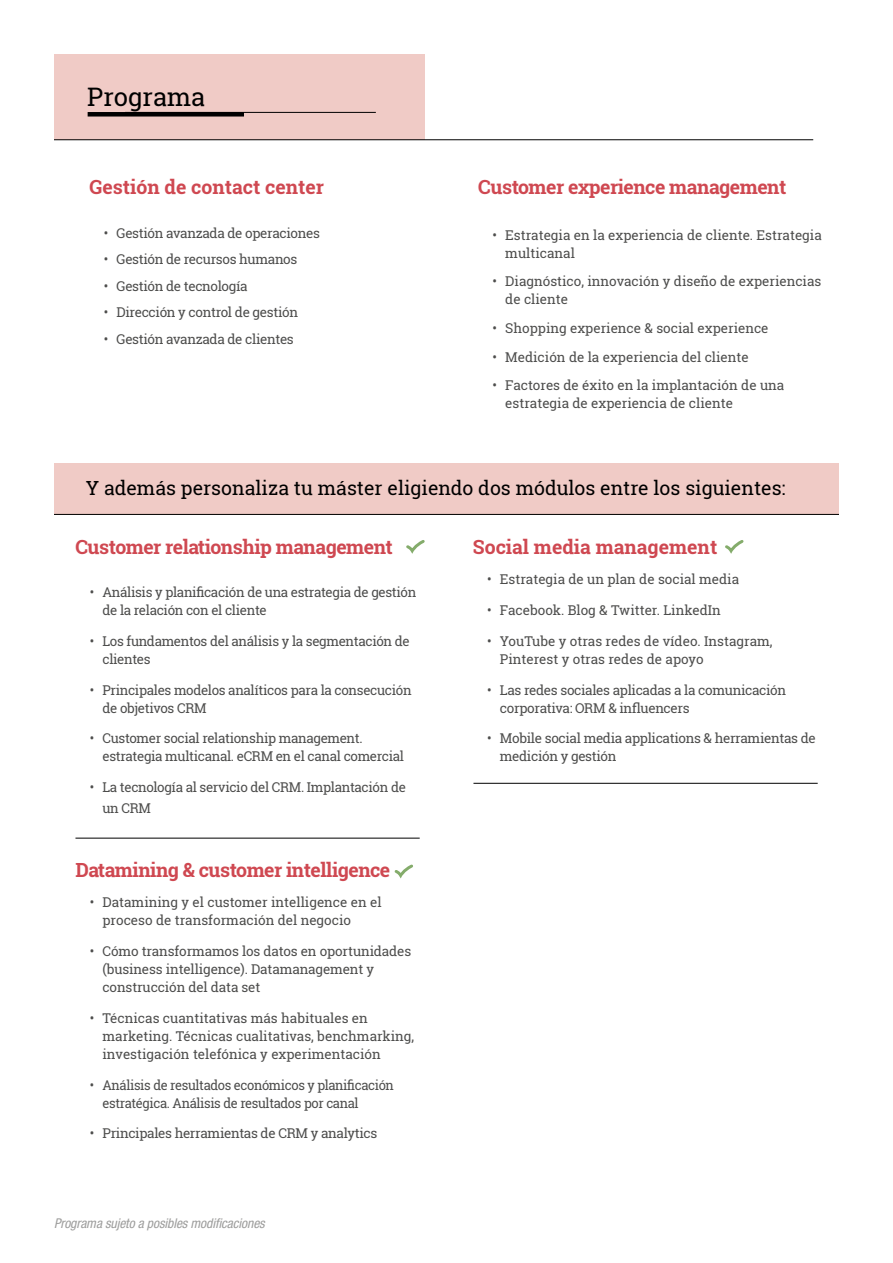
<style>
.page{position:relative;width:893px;height:1263px;background:#fff}
.page>*{position:absolute;margin:0;border:0;box-sizing:border-box;transform-origin:0 0}
.t1{font:25.5px "Roboto Slab";color:#000}
.t2{font:700 19.5px "Roboto Slab";letter-spacing:-.025em;color:#cf4851}
.t3{font:19.5px "Roboto Slab";color:#000}
.t4{font:700 19.5px "Roboto Slab";color:#cf4851}
.t5{font:13.5px/18px "Roboto Slab";letter-spacing:-.025em;color:#4d4d4c}
.t6{font:13.5px/18px "Roboto Slab";color:#4d4d4c}
.t7{font:13.5px/18px "Roboto Slab";letter-spacing:-.025em;color:#4d4d4c;scale:.96 1}
.t8{font:italic condensed 13.5px "Helvetica Neue LT Std";letter-spacing:-.005em;color:#9d9d9c}
</style>
<div class="page">
<div style="left:54px;top:54px;width:370px;height:85px;background:#f0cbc6"></div>
<div style="left:88px;top:112px;width:156px;height:5px;background:#000"></div>
<hr style="left:125px;top:112px;width:251px;height:1px;background:#000">
<hr style="left:54px;top:139px;width:759px;height:1px;background:#000">
<hr style="left:75px;top:838px;width:345px;height:1px;background:#000">
<hr style="left:473px;top:783px;width:345px;height:1px;background:#000">
<div style="left:54px;top:463px;width:785px;height:52px;background:#f0cbc6"></div>
<hr style="left:54px;top:514px;width:785px;height:1px;background:#000">
<svg style="left:406px;top:540px;width:19px;height:14px"></svg>
<svg style="left:725px;top:540px;width:19px;height:14px"></svg>
<svg style="left:394px;top:864px;width:19px;height:15px"></svg>
<h1 class="t1" style="left:87px;top:79px;width:119px">Programa</h1>
<h2 class="t4" style="left:90px;top:174px;width:236px">Gestión de contact center</h2>
<p class="t5" style="left:104px;top:224px;width:218px">• Gestión avanzada de operaciones</p>
<p class="t5" style="left:104px;top:250px;width:195px">• Gestión de recursos humanos</p>
<p class="t5" style="left:104px;top:277px;width:145px">• Gestión de tecnología</p>
<p class="t5" style="left:104px;top:303px;width:196px">• Dirección y control de gestión</p>
<p class="t5" style="left:104px;top:330px;width:192px">• Gestión avanzada de clientes</p>
<h2 class="t2" style="left:478px;top:174px;width:310px">Customer experience management</h2>
<p class="t6" style="left:505px;top:226px;width:318px;text-indent:-13px">• Estrategia en la experiencia de cliente. Estrategia multicanal</p>
<p class="t6" style="left:505px;top:272px;width:318px;text-indent:-13px">• Diagnóstico, innovación y diseño de experiencias de cliente</p>
<p class="t6" style="left:492px;top:319px;width:277px">• Shopping experience &amp; social experience</p>
<p class="t6" style="left:492px;top:348px;width:258px">• Medición de la experiencia del cliente</p>
<p class="t6" style="left:505px;top:376px;width:281px;text-indent:-13px">• Factores de éxito en la implantación de una estrategia de experiencia de cliente</p>
<h2 class="t3" style="left:86px;top:474px;width:701px">Y además personaliza tu máster eligiendo dos módulos entre los siguientes:</h2>
<h2 class="t2" style="left:75px;top:533px;width:319px">Customer relationship management</h2>
<p class="t5" style="left:102px;top:583px;width:315px;text-indent:-13px">• Análisis y planificación de una estrategia de gestión de la relación con el cliente</p>
<p class="t5" style="left:102px;top:632px;width:309px;text-indent:-13px">• Los fundamentos del análisis y la segmentación de clientes</p>
<p class="t5" style="left:102px;top:680px;width:311px;text-indent:-13px">• Principales modelos analíticos para la consecución de objetivos CRM</p>
<p class="t5" style="left:102px;top:729px;width:303px;text-indent:-13px">• Customer social relationship management. estrategia multicanal. eCRM en el canal comercial</p>
<p class="t5" style="left:102px;top:776px;width:305px;line-height:21px;text-indent:-13px">• La tecnología al servicio del CRM. Implantación de un CRM</p>
<h2 class="t2" style="left:75px;top:856px;width:316px">Datamining &amp; customer intelligence</h2>
<p class="t6" style="left:102px;top:893px;width:281px;text-indent:-13px">• Datamining y el customer intelligence en el proceso de transformación del negocio</p>
<p class="t5" style="left:102px;top:942px;width:310px;text-indent:-13px">• Cómo transformamos los datos en oportunidades (business intelligence). Datamanagement y construcción del data set</p>
<p class="t6" style="left:102px;top:1009px;width:313px;text-indent:-13px">• Técnicas cuantitativas más habituales en marketing. Técnicas cualitativas, benchmarking, investigación telefónica y experimentación</p>
<p class="t7" style="left:102px;top:1076px;width:305px;text-indent:-13px">• Análisis de resultados económicos y planificación estratégica. Análisis de resultados por canal</p>
<p class="t5" style="left:90px;top:1124px;width:289px">• Principales herramientas de CRM y analytics</p>
<p class="t8" style="left:54px;top:1215px;width:212px">Programa sujeto a posibles modificaciones</p>
<h2 class="t4" style="left:473px;top:533px;width:246px">Social media management</h2>
<p class="t6" style="left:487px;top:570px;width:253px">• Estrategia de un plan de social media</p>
<p class="t6" style="left:487px;top:601px;width:235px">• Facebook. Blog &amp; Twitter. LinkedIn</p>
<p class="t6" style="left:500px;top:632px;width:274px;text-indent:-13px">• YouTube y otras redes de vídeo. Instagram,<br>Pinterest y otras redes de apoyo</p>
<p class="t5" style="left:500px;top:680px;width:288px;text-indent:-13px">• Las redes sociales aplicadas a la comunicación corporativa: ORM &amp; influencers</p>
<p class="t5" style="left:500px;top:729px;width:317px;text-indent:-13px">• Mobile social media applications &amp; herramientas de medición y gestión</p>
</div>
